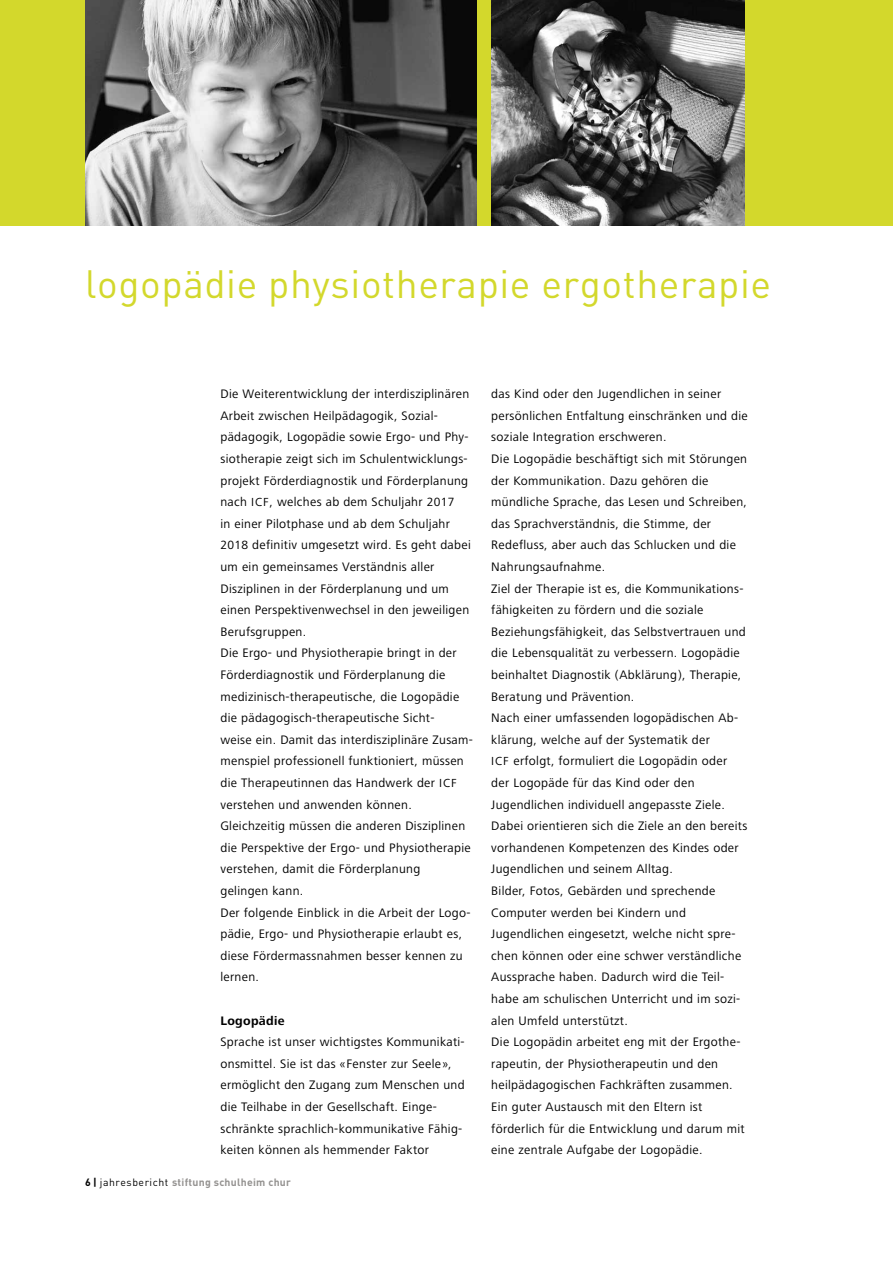
<style>
.page{position:relative;width:893px;height:1263px;background:#fff}
.page>*{position:absolute;margin:0;border:0;box-sizing:border-box;transform-origin:0 0}
.t1{font:39px "DINOT";letter-spacing:.015em;color:#d3d82c}
.t2{font:12.75px/21.6px "Frutiger Next LT";letter-spacing:.025em;color:#000}
.t3{font:700 12.75px "Frutiger Next LT";letter-spacing:.025em;color:#000}
.t4{font:700 10.5px "DINOT";letter-spacing:.025em;color:#949290}
.s1{font-size:12.15px}
.s2{font-size:12.3px}
.s3{color:#000}
.s4{font-weight:400;color:#000}
</style>
<div class="page">
<div style="left:0;top:0;width:893px;height:225px;background:#d3d82c"></div>
<img style="left:85px;top:0;width:391px;height:225px">
<img style="left:491px;top:0;width:253px;height:225px">
<h1 class="t1" style="left:85px;top:257px;width:688px">logopädie physiotherapie ergotherapie</h1>
<p class="t2" style="left:220px;top:383px;width:254px">Die Weiterentwicklung der interdisziplinären Arbeit zwischen Heilpädagogik, Sozial&shy;pädagogik, Logopädie sowie Ergo- und Phy&shy;siotherapie zeigt sich im Schulentwicklungs&shy;projekt Förderdiagnostik und Förderplanung nach <span class="s1">ICF</span>, welches ab dem Schuljahr <span class="s2">2017<br></span>in einer Pilotphase und ab dem Schuljahr <span class="s2">2018</span> definitiv umgesetzt wird. Es geht dabei um ein gemeinsames Verständnis aller Disziplinen in der Förderplanung und um einen Perspektivenwechsel in den jeweiligen Berufsgruppen.<br>Die Ergo- und Physiotherapie bringt in der Förderdiagnostik und Förderplanung die medizinisch-therapeutische, die Logopädie die pädagogisch-therapeutische Sicht-<br>weise ein. Damit das interdisziplinäre Zusam&shy;menspiel professionell funktioniert, müssen die Therapeutinnen das Handwerk der <span class="s1">ICF </span>verstehen und anwenden können.<br>Gleichzeitig müssen die anderen Disziplinen die Perspektive der Ergo- und Physiotherapie verstehen, damit die Förderplanung<br>gelingen kann.<br>Der folgende Einblick in die Arbeit der Logo&shy;pädie, Ergo- und Physiotherapie erlaubt es, diese Fördermassnahmen besser kennen zu lernen.</p>
<p class="t3" style="left:220px;top:1013px;width:66px">Logopädie</p>
<p class="t2" style="left:220px;top:1031px;width:246px">Sprache ist unser wichtigstes Kommunikati&shy;onsmittel. Sie ist das «Fenster zur Seele», ermöglicht den Zugang zum Menschen und die Teilhabe in der Gesellschaft. Einge&shy;schränkte sprachlich-kommunikative Fähig&shy;keiten können als hemmender Faktor</p>
<p class="t4" style="left:85px;top:1175px;width:207px"><span class="s3">6 |</span> <span class="s4">jahresbericht</span> stiftung schulheim chur</p>
<p class="t2" style="left:491px;top:383px;width:258px">das Kind oder den Jugendlichen in seiner persönlichen Entfaltung einschränken und die soziale Integration erschweren.<br>Die Logopädie beschäftigt sich mit Störungen der Kommunikation. Dazu gehören die mündliche Sprache, das Lesen und Schreiben, das Sprachverständnis, die Stimme, der Redefluss, aber auch das Schlucken und die Nahrungsaufnahme.<br>Ziel der Therapie ist es, die Kommunikations&shy;fähigkeiten zu fördern und die soziale Beziehungsfähigkeit, das Selbstvertrauen und die Lebensqualität zu verbessern. Logopädie beinhaltet Diagnostik (Abklärung), Therapie, Beratung und Prävention.<br>Nach einer umfassenden logopädischen Ab&shy;klärung, welche auf der Systematik der<br><span class="s1">ICF</span> erfolgt, formuliert die Logopädin oder der Logopäde für das Kind oder den Jugendlichen individuell angepasste Ziele.<br>Dabei orientieren sich die Ziele an den bereits vorhandenen Kompetenzen des Kindes oder Jugendlichen und seinem Alltag.<br>Bilder, Fotos, Gebärden und sprechende Computer werden bei Kindern und Jugendlichen eingesetzt, welche nicht spre&shy;chen können oder eine schwer verständliche Aussprache haben. Dadurch wird die Teil&shy;habe am schulischen Unterricht und im sozi&shy;alen Umfeld unterstützt.<br>Die Logopädin arbeitet eng mit der Ergothe&shy;rapeutin, der Physiotherapeutin und den heilpädagogischen Fachkräften zusammen.<br>Ein guter Austausch mit den Eltern ist förderlich für die Entwicklung und darum mit eine zentrale Aufgabe der Logopädie.</p>
</div>
